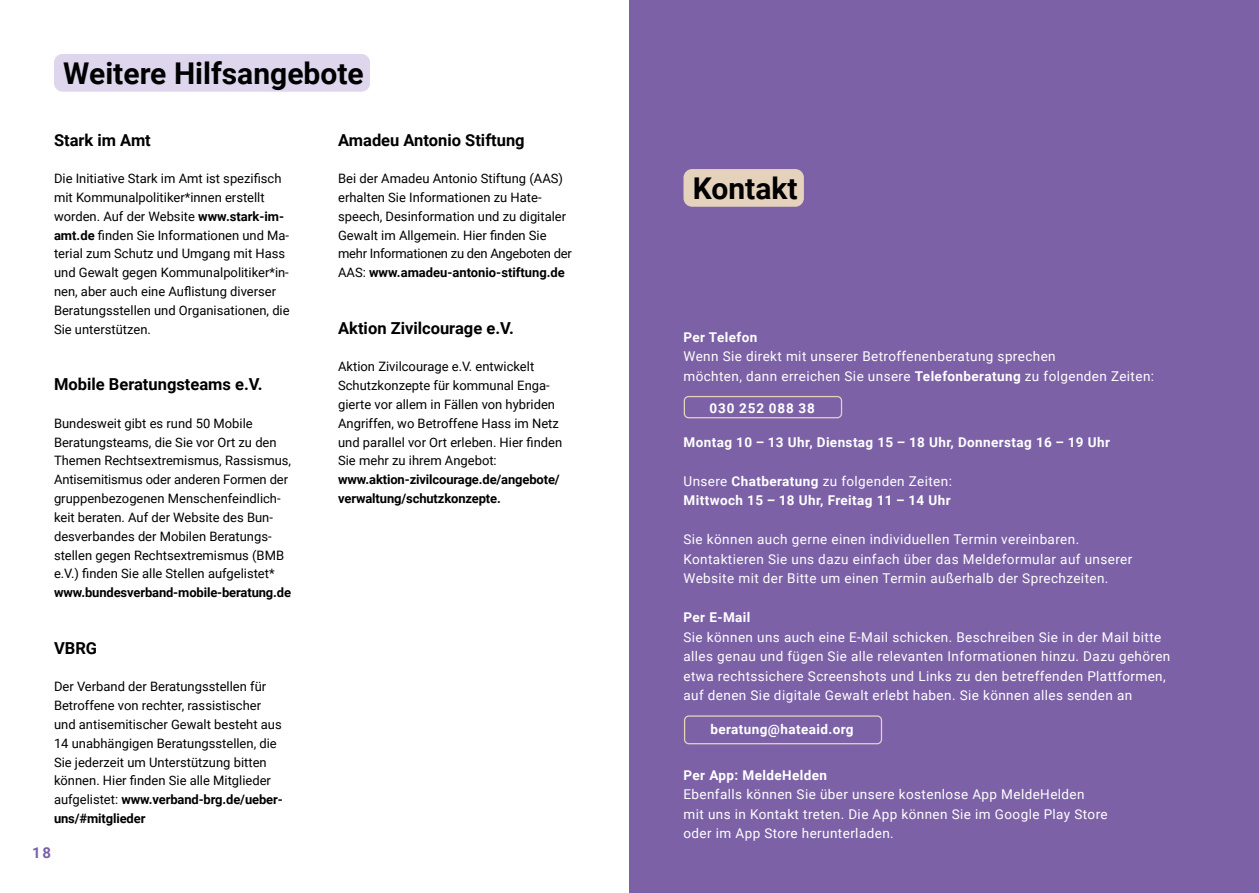
<style>
.page{position:relative;width:1259px;height:893px;background:#fff}
.page>*{position:absolute;margin:0;border:0;box-sizing:border-box;transform-origin:0 0}
.t1{font:700 30px "Roboto";color:#000}
.t2{font:700 16.5px "Roboto";color:#000}
.t3{font:700 15px "Roboto";color:#7c61a7}
.t4{font:13.5px/19.5px "Roboto";letter-spacing:.03em;color:#fff}
.t5{font:700 13.5px/19.5px "Roboto";letter-spacing:.03em;color:#fff}
.t6{font:700 13.5px "Roboto";letter-spacing:.065em;color:#fff}
.t7{font:12.9px/18.8px "Roboto";color:#000}
.t8{font:700 12.9px/18.8px "Roboto";letter-spacing:-.01em;color:#000}
.s1{font-weight:700}
.s2{font-weight:400}
</style>
<div class="page">
<div style="left:54px;top:54px;width:316px;height:38px;background:#ddd6ec;border-radius:9px"></div>
<div style="left:629px;top:0;width:630px;height:893px;background:#7c61a7"></div>
<div style="left:683px;top:169px;width:121px;height:38px;background:#e5d2bd;border-radius:9px"></div>
<div style="left:684px;top:715px;width:198px;height:29px;border:1px solid #e5d2bd;border-radius:4px"></div>
<div style="left:684px;top:396px;width:158px;height:22px;border:1px solid #e5d2bd;border-radius:4px"></div>
<h1 class="t1" style="left:63px;top:52px;width:302px">Weitere Hilfsangebote</h1>
<p class="t2" style="left:54px;top:128px;width:98px">Stark im Amt</p>
<p class="t7" style="left:54px;top:169px;width:237px">Die Initiative Stark im Amt ist spezifisch mit Kommunalpolitiker*innen erstellt worden. Auf der Website <span class="s1">www.stark-im&shy;amt.de</span> finden Sie Informationen und Ma&shy;terial zum Schutz und Umgang mit Hass und Gewalt gegen Kommunalpolitiker*in&shy;nen, aber auch eine Auflistung diverser Beratungsstellen und Organisationen, die Sie unterstützen.</p>
<p class="t2" style="left:54px;top:373px;width:210px">Mobile Beratungsteams e.V.</p>
<p class="t7" style="left:54px;top:413px;width:239px">Bundesweit gibt es rund 50 Mobile Beratungsteams, die Sie vor Ort zu den Themen Rechtsextremismus, Rassismus, Antisemitismus oder anderen Formen der gruppenbezogenen Menschenfeindlich&shy;keit beraten. Auf der Website des Bun&shy;desverbandes der Mobilen Beratungs&shy;stellen gegen Rechtsextremismus (BMB e.V.) finden Sie alle Stellen aufgelistet*</p>
<p class="t8" style="left:54px;top:583px;width:238px">www.bundesverband-mobile-beratung.de</p>
<p class="t2" style="left:54px;top:636px;width:45px">VBRG</p>
<p class="t7" style="left:54px;top:677px;width:230px">Der Verband der Beratungsstellen für Betroffene von rechter, rassistischer und antisemitischer Gewalt besteht aus 14 unabhängigen Beratungsstellen, die Sie jederzeit um Unterstützung bitten können. Hier finden Sie alle Mitglieder aufgelistet: <span class="s1">www.verband-brg.de/ueber&shy;uns/#mitglieder</span></p>
<p class="t3" style="left:32px;top:842px;width:21px">18</p>
<p class="t2" style="left:338px;top:128px;width:188px">Amadeu Antonio Stiftung</p>
<p class="t7" style="left:338px;top:169px;width:235px">Bei der Amadeu Antonio Stiftung (AAS) erhalten Sie Informationen zu Hate&shy;speech, Desinformation und zu digitaler Gewalt im Allgemein. Hier finden Sie mehr Informationen zu den Angeboten der AAS: <span class="s1">www.amadeu-antonio-stiftung.de</span></p>
<p class="t2" style="left:338px;top:316px;width:177px">Aktion Zivilcourage e.V.</p>
<p class="t7" style="left:338px;top:357px;width:226px">Aktion Zivilcourage e.V. entwickelt Schutzkonzepte für kommunal Enga&shy;gierte vor allem in Fällen von hybriden Angriffen, wo Betroffene Hass im Netz und parallel vor Ort erleben. Hier finden Sie mehr zu ihrem Angebot:</p>
<p class="t8" style="left:338px;top:470px;width:223px">www.aktion-zivilcourage.de/angebote/ verwaltung/schutzkonzepte.</p>
<h1 class="t1" style="left:693px;top:167px;width:106px">Kontakt</h1>
<p class="t5" style="left:683px;top:327px;width:75px">Per Telefon</p>
<p class="t4" style="left:683px;top:346px;width:472px">Wenn Sie direkt mit unserer Betroffenenberatung sprechen<br>möchten, dann erreichen Sie unsere <span class="s1">Telefonberatung</span> zu folgenden Zeiten:</p>
<p class="t6" style="left:709px;top:398px;width:107px">030 252 088 38</p>
<p class="t5" style="left:683px;top:432px;width:428px">Montag 10 – 13 Uhr, Dienstag 15 – 18 Uhr, Donnerstag 16 – 19 Uhr</p>
<p class="t5" style="left:683px;top:471px;width:270px"><span class="s2">Unsere</span> Chatberatung <span class="s2">zu folgenden Zeiten:<br></span>Mittwoch 15 – 18 Uhr, Freitag 11 – 14 Uhr</p>
<p class="t4" style="left:683px;top:529px;width:450px">Sie können auch gerne einen individuellen Termin vereinbaren.<br>Kontaktieren Sie uns dazu einfach über das Meldeformular auf unserer<br>Website mit der Bitte um einen Termin außerhalb der Sprechzeiten.</p>
<p class="t5" style="left:683px;top:607px;width:68px">Per E-Mail</p>
<p class="t4" style="left:683px;top:626px;width:488px">Sie können uns auch eine E-Mail schicken. Beschreiben Sie in der Mail bitte alles genau und fügen Sie alle relevanten Informationen hinzu. Dazu gehören etwa rechtssichere Screenshots und Links zu den betreffenden Plattformen, auf denen Sie digitale Gewalt erlebt haben. Sie können alles senden an</p>
<p class="t5" style="left:710px;top:719px;width:145px">beratung@hateaid.org</p>
<p class="t5" style="left:683px;top:764px;width:145px">Per App: MeldeHelden</p>
<p class="t4" style="left:683px;top:784px;width:426px">Ebenfalls können Sie über unsere kostenlose App MeldeHelden mit uns in Kontakt treten. Die App können Sie im Google Play Store oder im App Store herunterladen.</p>
</div>
